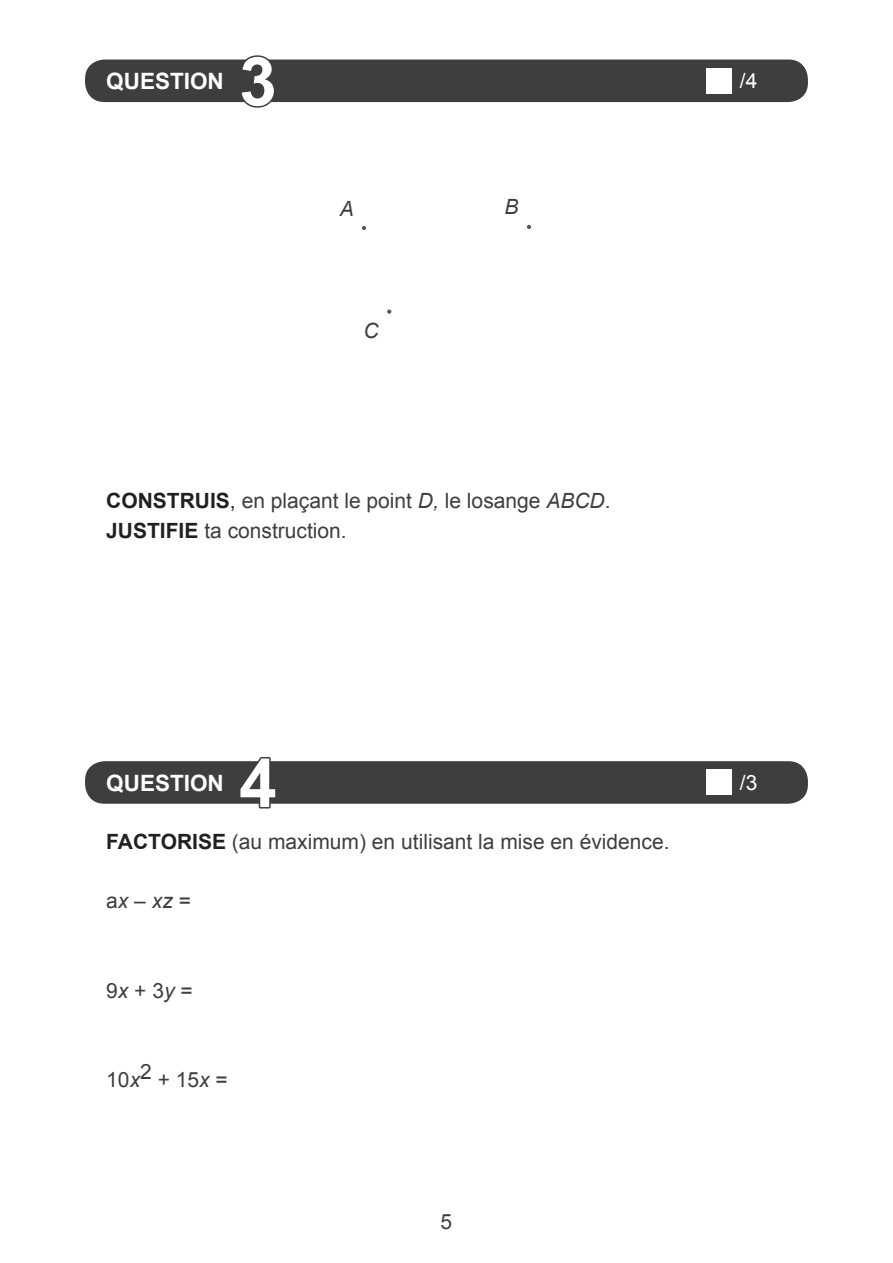
<style>
.page{position:relative;width:893px;height:1263px;background:#fff}
.page>*{position:absolute;margin:0;border:0;box-sizing:border-box;transform-origin:0 0}
.t1{font:700 67.5px "Arial";color:#fff}
.t2{font:700 22.5px "Arial";color:#fff}
.TEXTE{font:21px "Arial";color:#3e3e3f}
.t3{font:21px "Arial";color:#fff}
.t4{font:italic 21px "Arial";color:#3e3e3f}
.s1{font-weight:700;color:#231f20}
.s2{color:#231f20}
.s3{font-style:italic}
</style>
<div class="page">
<div style="left:85px;top:60px;width:723px;height:42px;background:#3e3e3f;border-radius:20px"></div>
<div style="left:85px;top:761px;width:723px;height:43px;background:#3e3e3f;border-radius:20px"></div>
<svg style="left:238px;top:55px;width:39px;height:53px"></svg>
<svg style="left:237px;top:757px;width:41px;height:52px"></svg>
<svg style="left:362px;top:226px;width:4px;height:4px"></svg>
<svg style="left:527px;top:225px;width:4px;height:4px"></svg>
<svg style="left:387px;top:309px;width:4px;height:5px"></svg>
<div style="left:706px;top:68px;width:25px;height:26px;background:#fff"></div>
<div style="left:706px;top:770px;width:25px;height:25px;background:#fff"></div>
<p class="t2" style="left:106px;top:68px;width:119px">QUESTION</p>
<p class="t1" style="left:239px;top:44px;width:39px">3</p>
<p class="t4" style="left:340px;top:197px;width:16px">A</p>
<p class="t4" style="left:505px;top:195px;width:16px">B</p>
<p class="t4" style="left:363px;top:319px;width:17px">C</p>
<p class="TEXTE" style="left:106px;top:489px;width:506px"><span class="s1">CONSTRUIS</span><span class="s2">,</span> en plaçant le point <span class="s3">D,</span> le losange <span class="s3">ABCD</span>.</p>
<p class="TEXTE" style="left:106px;top:519px;width:242px"><span class="s1">JUSTIFIE</span> ta construction.</p>
<p class="t3" style="left:740px;top:69px;width:19px">/4</p>
<p class="t2" style="left:106px;top:770px;width:119px">QUESTION</p>
<p class="t1" style="left:239px;top:745px;width:39px">4</p>
<p class="TEXTE" style="left:106px;top:830px;width:565px"><span class="s1">FACTORISE</span> (au maximum) en utilisant la mise en évidence.</p>
<p class="TEXTE" style="left:106px;top:889px;width:86px">a<span class="s3">x</span> – <span class="s3">xz</span> =</p>
<p class="TEXTE" style="left:106px;top:978px;width:88px">9<span class="s3">x</span> + 3<span class="s3">y</span> =</p>
<p class="TEXTE" style="left:106px;top:1068px;width:123px">10<span class="s3">x</span>2 + 15<span class="s3">x</span> =</p>
<p class="TEXTE" style="left:441px;top:1210px;width:13px">5</p>
<p class="t3" style="left:740px;top:771px;width:19px">/3</p>
</div>
